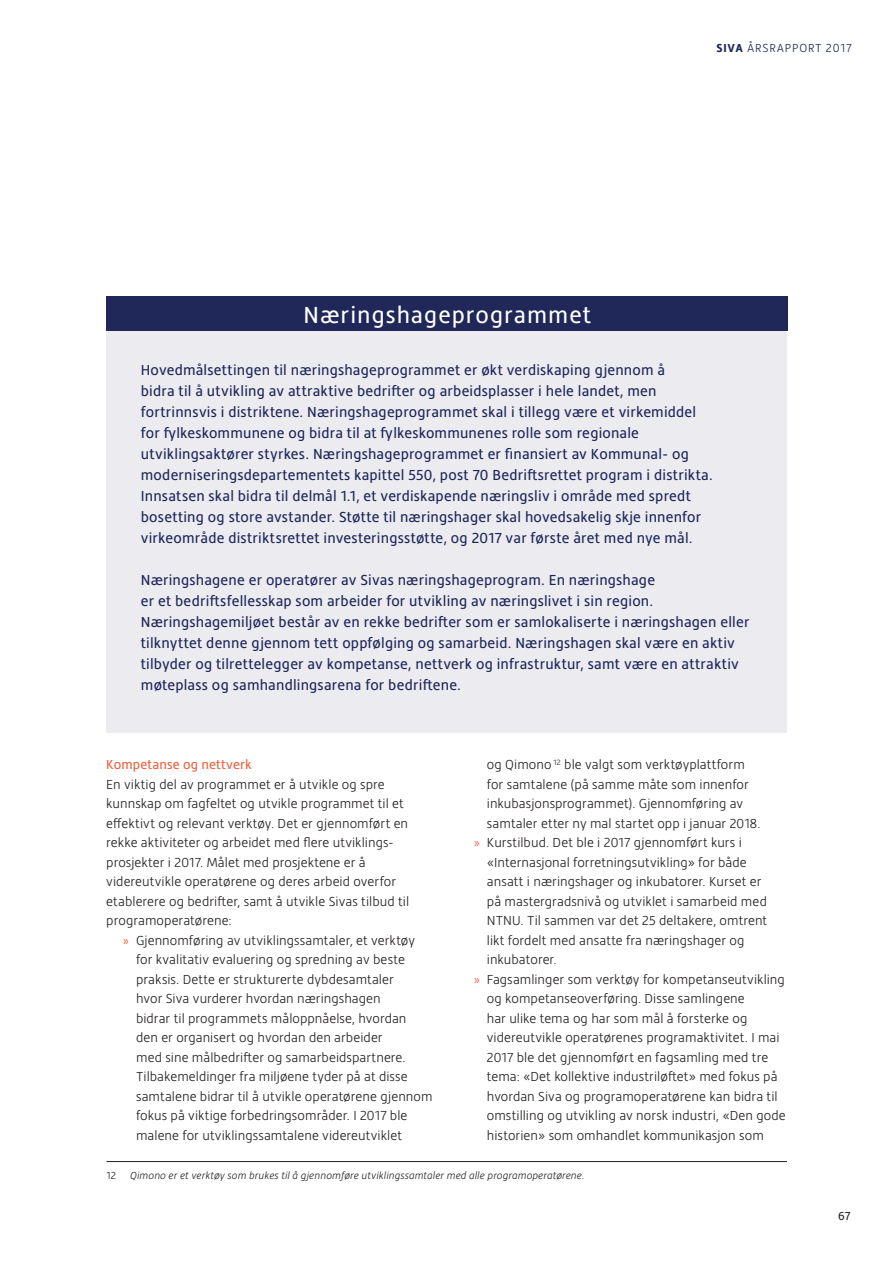
<style>
.page{position:relative;width:893px;height:1263px;background:#fff}
.page>*{position:absolute;margin:0;border:0;box-sizing:border-box;transform-origin:0 0}
.ingress{font:24px "Hedley New";letter-spacing:.045em;color:#fff}
.ingress-2{font:15px/21px "Hedley New";letter-spacing:.015em;color:#1d2658}
.brødtekst{font:300 13.5px/19.5px "Hedley New";letter-spacing:.005em;color:#231f20}
.brødtekst-2{font:13.5px "Hedley New";letter-spacing:.01em;color:#f15e3c}
.t1{font:300 12px "Hedley New";letter-spacing:.065em;color:#1d2658}
.t2{font:12px "Hedley New";color:#231f20}
.fotnote{font:italic 300 10.5px "Hedley New";letter-spacing:.01em;color:#231f20}
.fotnote-2{font:300 10.5px "Hedley New";color:#231f20}
.s1{font-weight:700}
.s2{font-family:"Myriad Pro";font-weight:400;color:#f15e3c}
</style>
<div class="page">
<div style="left:106px;top:331px;width:681px;height:401px;background:#ebebf0"></div>
<div style="left:106px;top:297px;width:682px;height:34px;background:#1f2859"></div>
<hr style="left:107px;top:1161px;width:680px;height:1px;background:#231f20">
<p class="ingress" style="left:304px;top:301px;width:289px">Næringshageprogrammet</p>
<p class="t1" style="left:716px;top:41px;width:136px"><span class="s1">SIVA</span> ÅRSRAPPORT 2017</p>
<p class="ingress-2" style="left:141px;top:359px;width:573px">Hovedmålsettingen til næringshageprogrammet er økt verdiskaping gjennom å<br>bidra til å utvikling av attraktive bedrifter og arbeidsplasser i hele landet, men fortrinnsvis i distriktene. Næringshageprogrammet skal i tillegg være et virkemiddel for fylkeskommunene og bidra til at fylkeskommunenes rolle som regionale utviklingsaktører styrkes. Næringshageprogrammet er finansiert av Kommunal- og moderniseringsdepartementets kapittel 550, post 70 Bedriftsrettet program i distrikta.<br>Innsatsen skal bidra til delmål 1.1, et verdiskapende næringsliv i område med spredt bosetting og store avstander. Støtte til næringshager skal hovedsakelig skje innenfor virkeområde distriktsrettet investeringsstøtte, og 2017 var første året med nye mål.</p>
<p class="ingress-2" style="left:141px;top:569px;width:610px">Næringshagene er operatører av Sivas næringshageprogram. En næringshage<br>er et bedriftsfellesskap som arbeider for utvikling av næringslivet i sin region.<br>Næringshagemiljøet består av en rekke bedrifter som er samlokaliserte i næringshagen eller tilknyttet denne gjennom tett oppfølging og samarbeid. Næringshagen skal være en aktiv tilbyder og tilrettelegger av kompetanse, nettverk og infrastruktur, samt være en attraktiv møteplass og samhandlingsarena for bedriftene.</p>
<p class="brødtekst-2" style="left:106px;top:757px;width:147px">Kompetanse og nettverk</p>
<p class="brødtekst" style="left:106px;top:774px;width:304px">En viktig del av programmet er å utvikle og spre kunnskap om fagfeltet og utvikle programmet til et effektivt og relevant verktøy. Det er gjennomført en rekke aktiviteter og arbeidet med flere utviklings&shy;prosjekter i 2017. Målet med prosjektene er å videreutvikle operatørene og deres arbeid overfor etablerere og bedrifter, samt å utvikle Sivas tilbud til programoperatørene:</p>
<p class="brødtekst" style="left:136px;top:930px;width:298px;text-indent:-13px"><span class="s2">»</span> Gjennomføring av utviklingssamtaler, et verktøy for kvalitativ evaluering og spredning av beste praksis. Dette er strukturerte dybdesamtaler<br>hvor Siva vurderer hvordan næringshagen<br>bidrar til programmets måloppnåelse, hvordan<br>den er organisert og hvordan den arbeider<br>med sine målbedrifter og samarbeidspartnere.<br>Tilbakemeldinger fra miljøene tyder på at disse samtalene bidrar til å utvikle operatørene gjennom fokus på viktige forbedringsområder. I 2017 ble malene for utviklingssamtalene videreutviklet</p>
<p class="brødtekst" style="left:487px;top:755px;width:275px">og Qimono <sup>12</sup> ble valgt som verktøyplattform for samtalene (på samme måte som innenfor inkubasjonsprogrammet). Gjennomføring av samtaler etter ny mal startet opp i januar 2018.</p>
<p class="brødtekst" style="left:487px;top:833px;width:282px;text-indent:-13px"><span class="s2">»</span> Kurstilbud. Det ble i 2017 gjennomført kurs i «Internasjonal forretningsutvikling» for både ansatt i næringshager og inkubatorer. Kurset er på mastergradsnivå og utviklet i samarbeid med NTNU. Til sammen var det 25 deltakere, omtrent likt fordelt med ansatte fra næringshager og inkubatorer.</p>
<p class="brødtekst" style="left:487px;top:969px;width:300px;text-indent:-13px"><span class="s2">»</span> Fagsamlinger som verktøy for kompetanseutvikling og kompetanseoverføring. Disse samlingene<br>har ulike tema og har som mål å forsterke og videreutvikle operatørenes programaktivitet. I mai 2017 ble det gjennomført en fagsamling med tre tema: «Det kollektive industriløftet» med fokus på hvordan Siva og programoperatørene kan bidra til omstilling og utvikling av norsk industri, «Den gode historien» som omhandlet kommunikasjon som</p>
<p class="fotnote-2" style="left:107px;top:1169px;width:11px">12</p>
<p class="fotnote" style="left:130px;top:1169px;width:456px">Qimono er et verktøy som brukes til å gjennomføre utviklingssamtaler med alle programoperatørene.</p>
<p class="t2" style="left:838px;top:1209px;width:14px">67</p>
</div>
